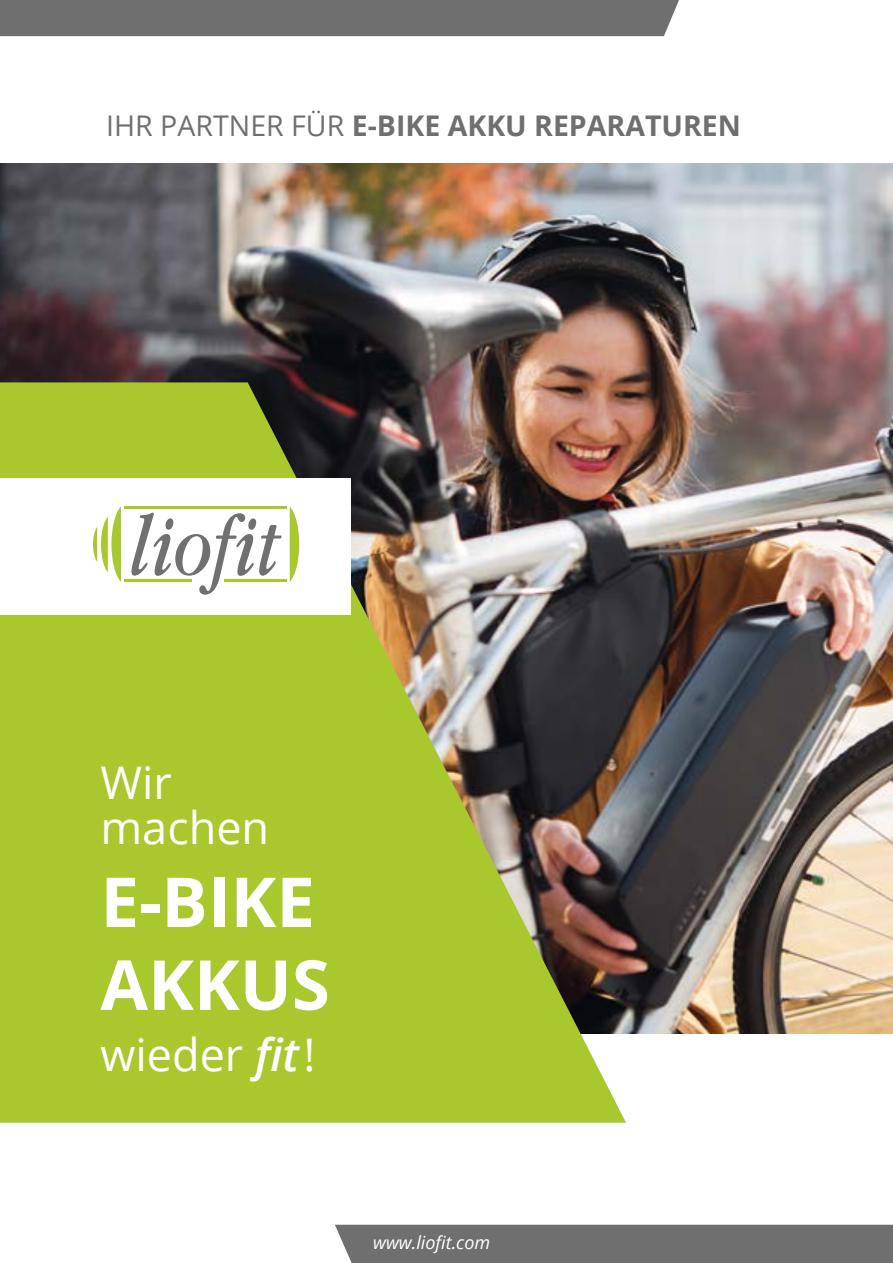
<style>
.page{position:relative;width:893px;height:1263px;background:#fff}
.page>*{position:absolute;margin:0;border:0;box-sizing:border-box;transform-origin:0 0}
.t1{font:700 69px/82.8px "Open Sans";color:#fff}
.t2{font:45px/45px "Open Sans";color:#fff}
.t3{font:700 28.5px "Open Sans";color:#706f6f}
.t4{font:italic 18px "Open Sans";color:#fff}
.s1{font-weight:400}
.s2{font-weight:600;font-style:italic}
</style>
<div class="page">
<img style="left:0;top:163px;width:893px;height:870px">
<img style="left:0;top:382px;width:626px;height:741px">
<div style="left:0;top:0;width:679px;height:36px;background:#706f6f"></div>
<div style="left:335px;top:1225px;width:558px;height:38px;background:#706f6f"></div>
<div style="left:0;top:478px;width:351px;height:136px;background:#fff"></div>
<svg style="left:93px;top:506px;width:28px;height:76px"></svg>
<svg style="left:290px;top:507px;width:9px;height:75px"></svg>
<svg style="left:131px;top:513px;width:150px;height:82px"></svg>
<hr style="left:124px;top:506px;width:162px;height:3px;background:#a8c82d">
<hr style="left:124px;top:579px;width:67px;height:3px;background:#a8c82d">
<hr style="left:224px;top:579px;width:62px;height:3px;background:#a8c82d">
<p class="t3" style="left:106px;top:106px;width:636px"><span class="s1">IHR PARTNER FÜR</span> E-BIKE AKKU REPARATUREN</p>
<h2 class="t2" style="left:100px;top:759px;width:170px">Wir machen</h2>
<h1 class="t1" style="left:100px;top:859px;width:231px">E-BIKE<br>AKKUS</h1>
<h2 class="t2" style="left:100px;top:1031px;width:216px">wieder <span class="s2">fit</span>!</h2>
<p class="t4" style="left:373px;top:1230px;width:119px">www.liofit.com</p>
</div>
